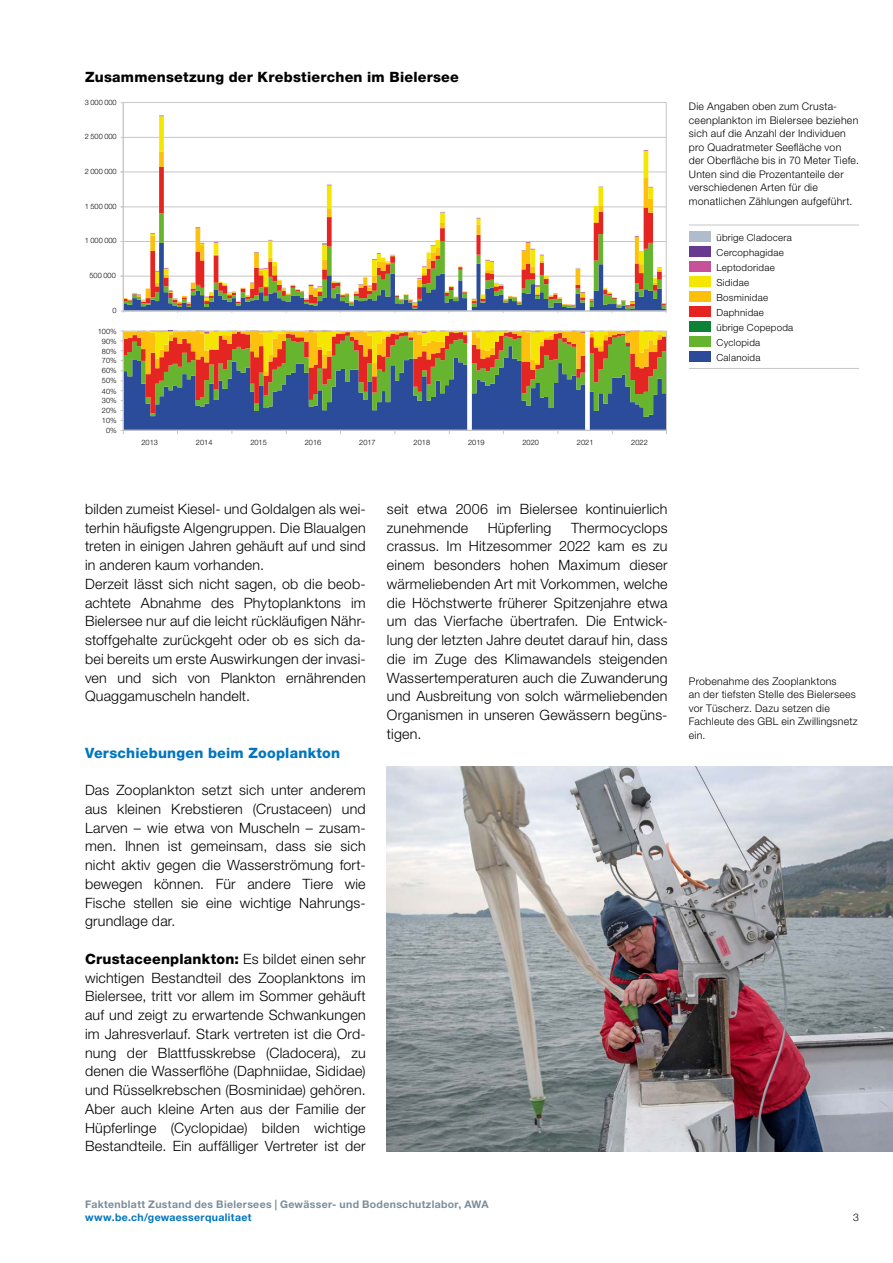
<style>
.page{position:relative;width:893px;height:1263px;background:#fff}
.page>*{position:absolute;margin:0;border:0;box-sizing:border-box;transform-origin:0 0}
.awa_text_d{font:300 14.25px/18.8px "Helvetica Neue LT Std";letter-spacing:.015em;color:#000;text-align:justify}
.awa_titel_grafik{font:800 14.25px "Helvetica Neue LT Std";letter-spacing:.015em;color:#000}
.awa_untertitel_d{font:800 14.25px "Helvetica Neue LT Std";letter-spacing:.015em;color:#0075bf}
.awa_bildlegende_d{font:300 10.5px/13.5px "Helvetica Neue LT Std";letter-spacing:.025em;color:#000}
.t1{font:700 10.5px "Helvetica Neue LT Std";letter-spacing:.03em;color:#7c8d99}
.t2{font:700 10.5px "Helvetica Neue LT Std";letter-spacing:.035em;color:#0075bf}
.awa_bildlegende_grafik{font:300 9.75px "Helvetica Neue LT Std";letter-spacing:.025em;color:#000}
.t3{font:300 8.1px/12.5px "Helvetica Neue LT Std";letter-spacing:-.005em;color:#020203;scale:.91 1}
.t4{font:300 7.35px "Helvetica Neue LT Std";letter-spacing:.005em;color:#000}
.s1{font-weight:800}
</style>
<div class="page">
<img style="left:387px;top:766px;width:506px;height:385px">
<hr style="left:121px;top:137px;width:545px;height:1px;background:#c6c6c6">
<svg style="left:150px;top:116px;width:514px;height:111px"></svg>
<div style="left:125px;top:421px;width:540px;height:7px;background:#2b4b9b"></div>
<hr style="left:123px;top:103px;width:1px;height:208px;background:#c6c6c6">
<svg style="left:121px;top:227px;width:546px;height:86px"></svg>
<svg style="left:121px;top:331px;width:546px;height:90px;background:#847958"></svg>
<hr style="left:123px;top:331px;width:1px;height:99px;background:#c6c6c6">
<hr style="left:123px;top:311px;width:543px;height:1px;background:#c6c6c6">
<hr style="left:123px;top:430px;width:543px;height:1px;background:#c6c6c6">
<hr style="left:689px;top:225px;width:170px;height:1px;background:#c6c6c6">
<hr style="left:689px;top:368px;width:170px;height:1px;background:#c6c6c6">
<div style="left:689px;top:231px;width:21px;height:11px;background:#b0bbcb"></div>
<div style="left:689px;top:246px;width:21px;height:11px;background:#673a8f"></div>
<div style="left:689px;top:261px;width:21px;height:11px;background:#c65299"></div>
<div style="left:689px;top:276px;width:21px;height:11px;background:#f4e600"></div>
<div style="left:689px;top:291px;width:21px;height:11px;background:#fcc00c"></div>
<div style="left:689px;top:306px;width:21px;height:11px;background:#e52321"></div>
<div style="left:689px;top:321px;width:21px;height:11px;background:#0d8236"></div>
<div style="left:689px;top:336px;width:21px;height:11px;background:#65b32e"></div>
<div style="left:689px;top:351px;width:21px;height:11px;background:#2c4a9a"></div>
<p class="awa_titel_grafik" style="left:85px;top:69px;width:375px">Zusammensetzung der Krebstierchen im Bielersee</p>
<p class="t4" style="left:85px;top:97px;width:33px">3 000 000</p>
<p class="t4" style="left:85px;top:132px;width:33px">2 500 000</p>
<p class="t4" style="left:85px;top:167px;width:33px">2 000 000</p>
<p class="t4" style="left:85px;top:202px;width:33px">1 500 000</p>
<p class="t4" style="left:85px;top:236px;width:33px">1 000 000</p>
<p class="t4" style="left:89px;top:271px;width:28px">500 000</p>
<p class="t4" style="left:113px;top:306px;width:6px">0</p>
<p class="t4" style="left:98px;top:327px;width:21px">100%</p>
<p class="t4" style="left:102px;top:336px;width:16px">90%</p>
<p class="t4" style="left:102px;top:346px;width:16px">80%</p>
<p class="t4" style="left:102px;top:356px;width:16px">70%</p>
<p class="t4" style="left:102px;top:366px;width:16px">60%</p>
<p class="t4" style="left:102px;top:376px;width:16px">50%</p>
<p class="t4" style="left:102px;top:386px;width:16px">40%</p>
<p class="t4" style="left:102px;top:396px;width:16px">30%</p>
<p class="t4" style="left:102px;top:406px;width:16px">20%</p>
<p class="t4" style="left:102px;top:416px;width:16px">10%</p>
<p class="t4" style="left:106px;top:426px;width:12px">0%</p>
<p class="t4" style="left:141px;top:438px;width:18px">2013</p>
<p class="t4" style="left:196px;top:438px;width:18px">2014</p>
<p class="t4" style="left:250px;top:438px;width:18px">2015</p>
<p class="t4" style="left:305px;top:438px;width:18px">2016</p>
<p class="t4" style="left:359px;top:438px;width:18px">2017</p>
<p class="t4" style="left:414px;top:438px;width:18px">2018</p>
<p class="t4" style="left:468px;top:438px;width:18px">2019</p>
<p class="t4" style="left:522px;top:438px;width:18px">2020</p>
<p class="t4" style="left:577px;top:438px;width:18px">2021</p>
<p class="t4" style="left:631px;top:438px;width:18px">2022</p>
<p class="awa_bildlegende_d" style="left:689px;top:100px;width:172px">Die Angaben oben zum Crusta&shy;ceenplankton im Bielersee beziehen sich auf die Anzahl der Individuen pro Quadratmeter Seefläche von der Oberfläche bis in 70 Meter Tiefe.<br>Unten sind die Prozentanteile der verschiedenen Arten für die monatlichen Zählungen aufgeführt.</p>
<p class="t3" style="left:699px;top:228px;width:61px">übrige Cladocera</p>
<p class="awa_bildlegende_grafik" style="left:716px;top:231px;width:77px">übrige Cladocera</p>
<p class="awa_bildlegende_grafik" style="left:716px;top:246px;width:69px">Cercophagidae</p>
<p class="awa_bildlegende_grafik" style="left:716px;top:261px;width:60px">Leptodoridae</p>
<p class="awa_bildlegende_grafik" style="left:716px;top:276px;width:34px">Sididae</p>
<p class="awa_bildlegende_grafik" style="left:716px;top:291px;width:53px">Bosminidae</p>
<p class="awa_bildlegende_grafik" style="left:716px;top:306px;width:49px">Daphnidae</p>
<p class="awa_bildlegende_grafik" style="left:716px;top:321px;width:78px">übrige Copepoda</p>
<p class="awa_bildlegende_grafik" style="left:716px;top:336px;width:45px">Cyclopida</p>
<p class="awa_bildlegende_grafik" style="left:716px;top:351px;width:45px">Calanoida</p>
<p class="t3" style="left:699px;top:278px;width:63px">Bosminidae<br>Daphniidae übrige Copepoda</p>
<p class="awa_text_d" style="left:85px;top:499px;width:282px">bilden zumeist Kiesel- und Goldalgen als wei&shy;terhin häufigste Algengruppen. Die Blaualgen treten in einigen Jahren gehäuft auf und sind in anderen kaum vorhanden.</p>
<p class="awa_text_d" style="left:85px;top:574px;width:282px">Derzeit lässt sich nicht sagen, ob die beob&shy;achtete Abnahme des Phytoplanktons im Bielersee nur auf die leicht rückläufigen Nähr&shy;stoffgehalte zurückgeht oder ob es sich da&shy;bei bereits um erste Auswirkungen der invasi&shy;ven und sich von Plankton ernährenden Quaggamuscheln handelt.</p>
<p class="awa_untertitel_d" style="left:85px;top:744px;width:257px">Verschiebungen beim Zooplankton</p>
<p class="awa_text_d" style="left:85px;top:780px;width:282px">Das Zooplankton setzt sich unter anderem aus kleinen Krebstieren (Crustaceen) und Larven – wie etwa von Muscheln – zusam&shy;men. Ihnen ist gemeinsam, dass sie sich nicht aktiv gegen die Wasserströmung fort&shy;bewegen können. Für andere Tiere wie Fische stellen sie eine wichtige Nahrungs&shy;grundlage dar.</p>
<p class="awa_text_d" style="left:85px;top:949px;width:282px"><span class="s1">Crustaceenplankton:</span> Es bildet einen sehr wichtigen Bestandteil des Zooplanktons im Bielersee, tritt vor allem im Sommer gehäuft auf und zeigt zu erwartende Schwankungen im Jahresverlauf. Stark vertreten ist die Ord&shy;nung der Blattfusskrebse (Cladocera), zu denen die Wasserflöhe (Daphniidae, Sididae) und Rüsselkrebschen (Bosminidae) gehören.<br>Aber auch kleine Arten aus der Familie der Hüpferlinge (Cyclopidae) bilden wichtige Bestandteile. Ein auffälliger Vertreter ist der</p>
<p class="awa_text_d" style="left:387px;top:499px;width:282px">seit etwa 2006 im Bielersee kontinuierlich zunehmende</p>
<p class="awa_text_d" style="left:387px;top:518px;width:282px;text-align:left;text-indent:184px">Thermocyclops crassus. Im Hitzesommer 2022 kam es zu einem besonders hohen Maximum dieser wärmeliebenden Art mit Vorkommen, welche die Höchstwerte früherer Spitzenjahre etwa um das Vierfache übertrafen. Die Entwick&shy;lung der letzten Jahre deutet darauf hin, dass die im Zuge des Klimawandels steigenden Wassertemperaturen auch die Zuwanderung und Ausbreitung von solch wärmeliebenden Organismen in unseren Gewässern begüns&shy;tigen.</p>
<p class="awa_text_d" style="left:488px;top:518px;width:65px">Hüpferling</p>
<p class="awa_bildlegende_d" style="left:689px;top:674px;width:170px">Probenahme des Zooplanktons<br>an der tiefsten Stelle des Bielersees vor Tüscherz. Dazu setzen die<br>Fachleute des GBL ein Zwillingsnetz ein.</p>
<p class="t1" style="left:85px;top:1197px;width:405px">Faktenblatt Zustand des Bielersees | Gewässer- und Bodenschutzlabor, AWA</p>
<p class="t2" style="left:85px;top:1211px;width:168px">www.be.ch/gewaesserqualitaet</p>
<p class="awa_bildlegende_d" style="left:853px;top:1210px;width:7px">3</p>
</div>
